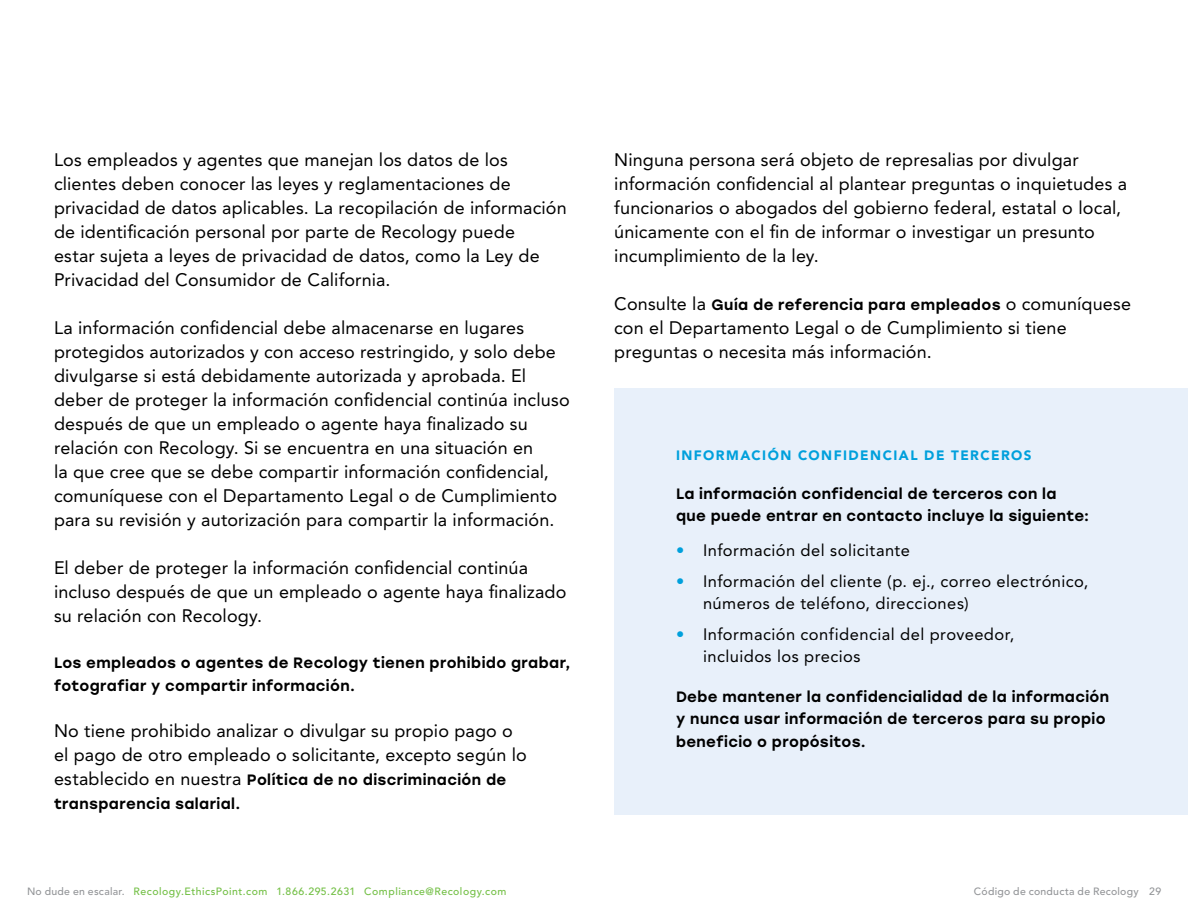
<style>
.page{position:relative;width:1188px;height:918px;background:#fff}
.page>*{position:absolute;margin:0;border:0;box-sizing:border-box;transform-origin:0 0}
.Body_Copy{font:18px/24px "Avenir LT Std";letter-spacing:.01em;color:#000}
.t1{font:16.5px/22.5px "Avenir LT Std";letter-spacing:.03em;color:#000}
.Body_Copy-2{font:500 15px/22.5px "Stolzl";letter-spacing:.025em;color:#000}
.Subtitles_8_5pt{font:900 13.5px "Avenir LT Std";letter-spacing:.11em;color:#00a0dc}
.t2{font:500 10.5px "Avenir LT Std";letter-spacing:.045em;color:#72bf44}
.t3{font:500 10.5px "Avenir LT Std";letter-spacing:.025em;color:#939598}
.s1{font-family:"Avenir LT Std";font-weight:400;font-size:18px}
.s2{color:#00a0dc}
.s3{color:#939598}
</style>
<div class="page">
<div style="left:614px;top:388px;width:574px;height:427px;background:#e8f0fa"></div>
<p class="Body_Copy" style="left:54px;top:148px;width:514px">Los empleados y agentes que manejan los datos de los clientes deben conocer las leyes y reglamentaciones de privacidad de datos aplicables. La recopilación de información de identificación personal por parte de Recology puede<br>estar sujeta a leyes de privacidad de datos, como la Ley de Privacidad del Consumidor de California.</p>
<p class="Body_Copy" style="left:54px;top:316px;width:517px">La información confidencial debe almacenarse en lugares protegidos autorizados y con acceso restringido, y solo debe divulgarse si está debidamente autorizada y aprobada. El deber de proteger la información confidencial continúa incluso después de que un empleado o agente haya finalizado su relación con Recology. Si se encuentra en una situación en<br>la que cree que se debe compartir información confidencial, comuníquese con el Departamento Legal o de Cumplimiento para su revisión y autorización para compartir la información.</p>
<p class="Body_Copy" style="left:54px;top:556px;width:514px">El deber de proteger la información confidencial continúa incluso después de que un empleado o agente haya finalizado su relación con Recology.</p>
<p class="Body_Copy-2" style="left:54px;top:651px;width:518px">Los empleados o agentes de Recology tienen prohibido grabar, fotografiar y compartir información.</p>
<p class="Body_Copy" style="left:54px;top:719px;width:474px">No tiene prohibido analizar o divulgar su propio pago o el pago de otro empleado o solicitante, excepto según lo</p>
<p class="Body_Copy-2" style="left:54px;top:767px;width:454px;line-height:24px"><span class="s1">establecido en nuestra</span> Política de no discriminación de transparencia salarial.</p>
<p class="Body_Copy" style="left:614px;top:148px;width:514px">Ninguna persona será objeto de represalias por divulgar información confidencial al plantear preguntas o inquietudes a funcionarios o abogados del gobierno federal, estatal o local, únicamente con el fin de informar o investigar un presunto incumplimiento de la ley.</p>
<p class="Body_Copy-2" style="left:614px;top:293px;width:518px"><span class="s1">Consulte la</span> Guía de referencia para empleados <span class="s1">o comuníquese</span></p>
<p class="Body_Copy" style="left:614px;top:316px;width:454px">con el Departamento Legal o de Cumplimiento si tiene preguntas o necesita más información.</p>
<p class="Subtitles_8_5pt" style="left:676px;top:447px;width:357px">INFORMACIÓN CONFIDENCIAL DE TERCEROS</p>
<p class="Body_Copy-2" style="left:676px;top:481px;width:415px">La información confidencial de terceros con la que puede entrar en contacto incluye la siguiente:</p>
<p class="t1" style="left:676px;top:539px;width:235px"><span class="s2">•</span> Información del solicitante</p>
<p class="t1" style="left:703px;top:570px;width:387px;text-indent:-27px"><span class="s2">•</span> Información del cliente (p. ej., correo electrónico, números de teléfono, direcciones)</p>
<p class="t1" style="left:703px;top:623px;width:313px;text-indent:-27px"><span class="s2">•</span> Información confidencial del proveedor, incluidos los precios</p>
<p class="Body_Copy-2" style="left:676px;top:684px;width:435px">Debe mantener la confidencialidad de la información y nunca usar información de terceros para su propio beneficio o propósitos.</p>
<p class="t2" style="left:27px;top:886px;width:481px"><span class="s3">No dude en escalar.</span> Recology.EthicsPoint.com 1.866.295.2631 Compliance@Recology.com</p>
<p class="t3" style="left:974px;top:886px;width:189px">Código de conducta de Recology 29</p>
</div>
